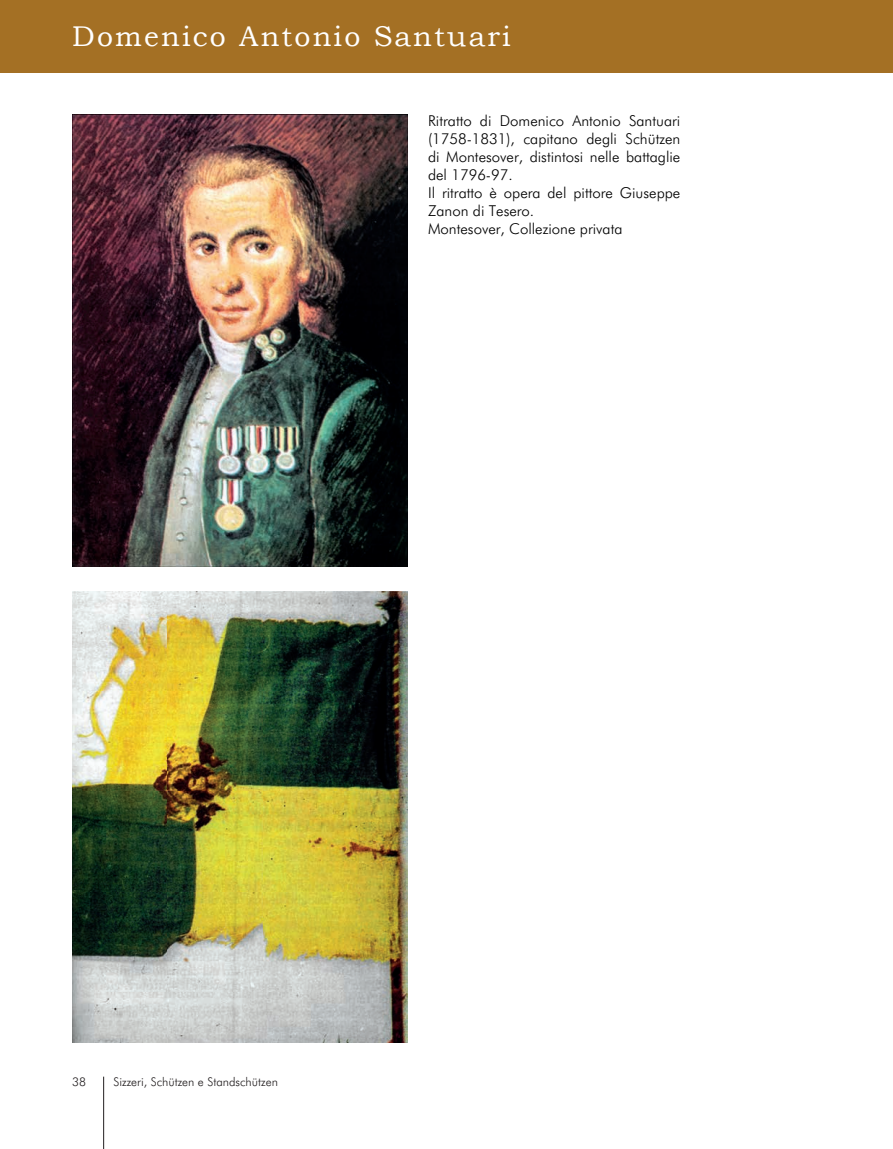
<style>
.page{position:relative;width:893px;height:1149px;background:#fff}
.page>*{position:absolute;margin:0;border:0;box-sizing:border-box;transform-origin:0 0}
.t1{font:28.5px "Bookman Old Style";letter-spacing:.075em;color:#fff}
.t2{font:15px/18px "Futura Light BT";color:#000}
.t3{font:12px "Futura Light BT";color:#231f20}
</style>
<div class="page">
<hr style="left:103px;top:1076px;width:1px;height:72px;background:#231f20">
<div style="left:0;top:0;width:893px;height:72px;background:#a47024"></div>
<img style="left:72px;top:115px;width:336px;height:451px">
<img style="left:72px;top:591px;width:336px;height:451px">
<h1 class="t1" style="left:72px;top:20px;width:440px">Domenico Antonio Santuari</h1>
<p class="t2" style="left:428px;top:112px;width:254px">Ritratto di Domenico Antonio Santuari (1758-1831), capitano degli Schützen di Montesover, distintosi nelle battaglie del 1796-97.<br>Il ritratto è opera del pittore Giuseppe<br>Zanon di Tesero.<br>Montesover, Collezione privata</p>
<p class="t3" style="left:72px;top:1073px;width:15px">38</p>
<p class="t3" style="left:113px;top:1073px;width:166px">Sizzeri, Schützen e Standschützen</p>
</div>
